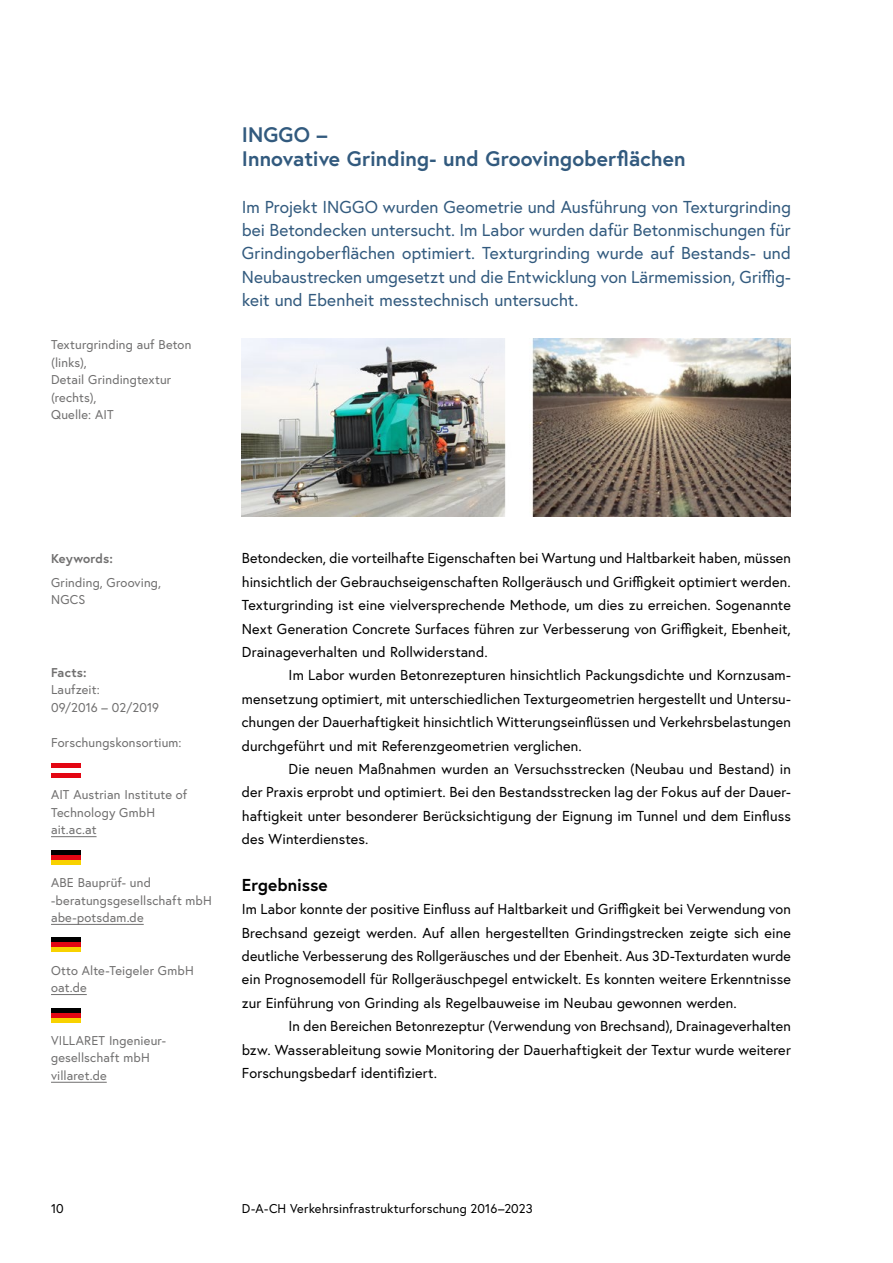
<style>
.page{position:relative;width:893px;height:1263px;background:#fff}
.page>*{position:absolute;margin:0;border:0;box-sizing:border-box;transform-origin:0 0}
.h2_ohne_Nummerierung{font:700 21px/23.4px "Europa Austria";letter-spacing:.005em;color:#325a7e}
.p_Abstand_danach{font:17.25px/23.4px "Europa Austria";color:#325a7e;text-align:justify}
.h3_ohne_Nummerierung{font:700 17.25px "Europa Austria";letter-spacing:.005em;color:#000}
.p_Erstzeileneinzug{font:14.4px/23.4px "Europa Austria";letter-spacing:.01em;color:#000;text-align:justify}
.p_Erstzeileneinzug_A{font:14.4px/23.4px "Europa Austria";letter-spacing:.01em;color:#000;text-align:justify}
.p_Bildbeschriftung{font:12.75px/17.5px "Europa Austria";letter-spacing:.015em;color:#706f6f}
.t1{font:12.75px "Europa Austria";letter-spacing:.015em;color:#000}
.p_Randspalte_URL{font:12.75px "Europa Austria";letter-spacing:.01em;color:#706f6f}
.p_Bildbeschriftung-2{font:700 12.75px "Europa Austria";letter-spacing:.005em;color:#706f6f}
</style>
<div class="page">
<img style="left:242px;top:338px;width:549px;height:179px">
<hr style="left:51px;top:836px;width:46px;height:1px;background:#706f6f">
<hr style="left:51px;top:924px;width:93px;height:1px;background:#706f6f">
<hr style="left:51px;top:994px;width:36px;height:1px;background:#706f6f">
<hr style="left:51px;top:1082px;width:56px;height:1px;background:#706f6f">
<div style="left:51px;top:850px;width:30px;height:15px;background:#e30613"></div>
<div style="left:51px;top:850px;width:30px;height:5px;background:#000"></div>
<div style="left:51px;top:860px;width:30px;height:5px;background:#f8d200"></div>
<div style="left:51px;top:937px;width:30px;height:15px;background:#e30613"></div>
<div style="left:51px;top:937px;width:30px;height:5px;background:#000"></div>
<div style="left:51px;top:947px;width:30px;height:5px;background:#f8d200"></div>
<div style="left:51px;top:1008px;width:30px;height:15px;background:#e30613"></div>
<div style="left:51px;top:1008px;width:30px;height:5px;background:#000"></div>
<div style="left:51px;top:1018px;width:30px;height:5px;background:#f8d200"></div>
<div style="left:51px;top:763px;width:30px;height:15px;background:#e30613"></div>
<div style="left:51px;top:768px;width:30px;height:5px;background:#fff"></div>
<p class="p_Bildbeschriftung" style="left:51px;top:336px;width:142px">Texturgrinding auf Beton (links),</p>
<p class="p_Bildbeschriftung" style="left:51px;top:371px;width:122px">Detail Grindingtextur (rechts),</p>
<p class="p_Bildbeschriftung" style="left:51px;top:406px;width:64px">Quelle: AIT</p>
<h2 class="h2_ohne_Nummerierung" style="left:242px;top:123px;width:445px">INGGO –<br>Innovative Grinding- und Groovingoberflächen</h2>
<p class="p_Abstand_danach" style="left:242px;top:195px;width:551px">Im Projekt INGGO wurden Geometrie und Ausführung von Texturgrinding bei Betondecken untersucht. Im Labor wurden dafür Betonmischungen für Grindingoberflächen optimiert. Texturgrinding wurde auf Bestands- und Neubaustrecken umgesetzt und die Entwicklung von Lärmemission, Griffig&shy;keit und Ebenheit messtechnisch untersucht.</p>
<p class="p_Bildbeschriftung-2" style="left:51px;top:550px;width:63px">Keywords:</p>
<p class="p_Bildbeschriftung" style="left:51px;top:573px;width:112px">Grinding, Grooving,<br>NGCS</p>
<p class="p_Bildbeschriftung-2" style="left:51px;top:663px;width:37px">Facts:</p>
<p class="p_Bildbeschriftung" style="left:51px;top:681px;width:110px">Laufzeit:<br>09/2016 – 02/2019</p>
<p class="p_Bildbeschriftung" style="left:51px;top:733px;width:132px">Forschungskonsortium:</p>
<p class="p_Bildbeschriftung" style="left:51px;top:786px;width:138px">AIT Austrian Institute of<br>Technology GmbH</p>
<p class="p_Randspalte_URL" style="left:51px;top:822px;width:47px">ait.ac.at</p>
<p class="p_Bildbeschriftung" style="left:51px;top:873px;width:162px">ABE Bauprüf- und -beratungsgesellschaft mbH</p>
<p class="p_Randspalte_URL" style="left:51px;top:909px;width:94px">abe-potsdam.de</p>
<p class="p_Bildbeschriftung" style="left:51px;top:961px;width:144px">Otto Alte-Teigeler GmbH</p>
<p class="p_Randspalte_URL" style="left:51px;top:980px;width:37px">oat.de</p>
<p class="p_Bildbeschriftung" style="left:51px;top:1031px;width:116px">VILLARET Ingenieur&shy;gesellschaft mbH</p>
<p class="p_Randspalte_URL" style="left:51px;top:1067px;width:57px">villaret.de</p>
<p class="p_Erstzeileneinzug" style="left:242px;top:546px;width:551px">Betondecken, die vorteilhafte Eigenschaften bei Wartung und Haltbarkeit haben, müssen hinsichtlich der Gebrauchseigenschaften Rollgeräusch und Griffigkeit optimiert werden.<br>Texturgrinding ist eine vielversprechende Methode, um dies zu erreichen. Sogenannte Next Generation Concrete Surfaces führen zur Verbesserung von Griffigkeit, Ebenheit, Drainageverhalten und Rollwiderstand.</p>
<p class="p_Erstzeileneinzug" style="left:242px;top:663px;width:551px;text-indent:47px">Im Labor wurden Betonrezepturen hinsichtlich Packungsdichte und Kornzusam&shy;mensetzung optimiert, mit unterschiedlichen Texturgeometrien hergestellt und Untersu&shy;chungen der Dauerhaftigkeit hinsichtlich Witterungseinflüssen und Verkehrsbelastungen durchgeführt und mit Referenzgeometrien verglichen.</p>
<p class="p_Erstzeileneinzug" style="left:242px;top:757px;width:551px;text-indent:47px">Die neuen Maßnahmen wurden an Versuchsstrecken (Neubau und Bestand) in der Praxis erprobt und optimiert. Bei den Bestandsstrecken lag der Fokus auf der Dauer&shy;haftigkeit unter besonderer Berücksichtigung der Eignung im Tunnel und dem Einfluss des Winterdienstes.</p>
<h3 class="h3_ohne_Nummerierung" style="left:242px;top:873px;width:87px">Ergebnisse</h3>
<p class="p_Erstzeileneinzug" style="left:242px;top:897px;width:551px">Im Labor konnte der positive Einfluss auf Haltbarkeit und Griffigkeit bei Verwendung von Brechsand gezeigt werden. Auf allen hergestellten Grindingstrecken zeigte sich eine deutliche Verbesserung des Rollgeräusches und der Ebenheit. Aus 3D-Texturdaten wurde ein Prognosemodell für Rollgeräuschpegel entwickelt. Es konnten weitere Erkenntnisse zur Einführung von Grinding als Regelbauweise im Neubau gewonnen werden.</p>
<p class="p_Erstzeileneinzug_A" style="left:242px;top:1014px;width:551px;text-indent:47px">In den Bereichen Betonrezeptur (Verwendung von Brechsand), Drainageverhalten bzw. Wasserableitung sowie Monitoring der Dauerhaftigkeit der Textur wurde weiterer Forschungsbedarf identifiziert.</p>
<p class="t1" style="left:51px;top:1200px;width:14px">10</p>
<p class="t1" style="left:242px;top:1200px;width:292px">D-A-CH Verkehrsinfrastrukturforschung 2016–2023</p>
</div>
